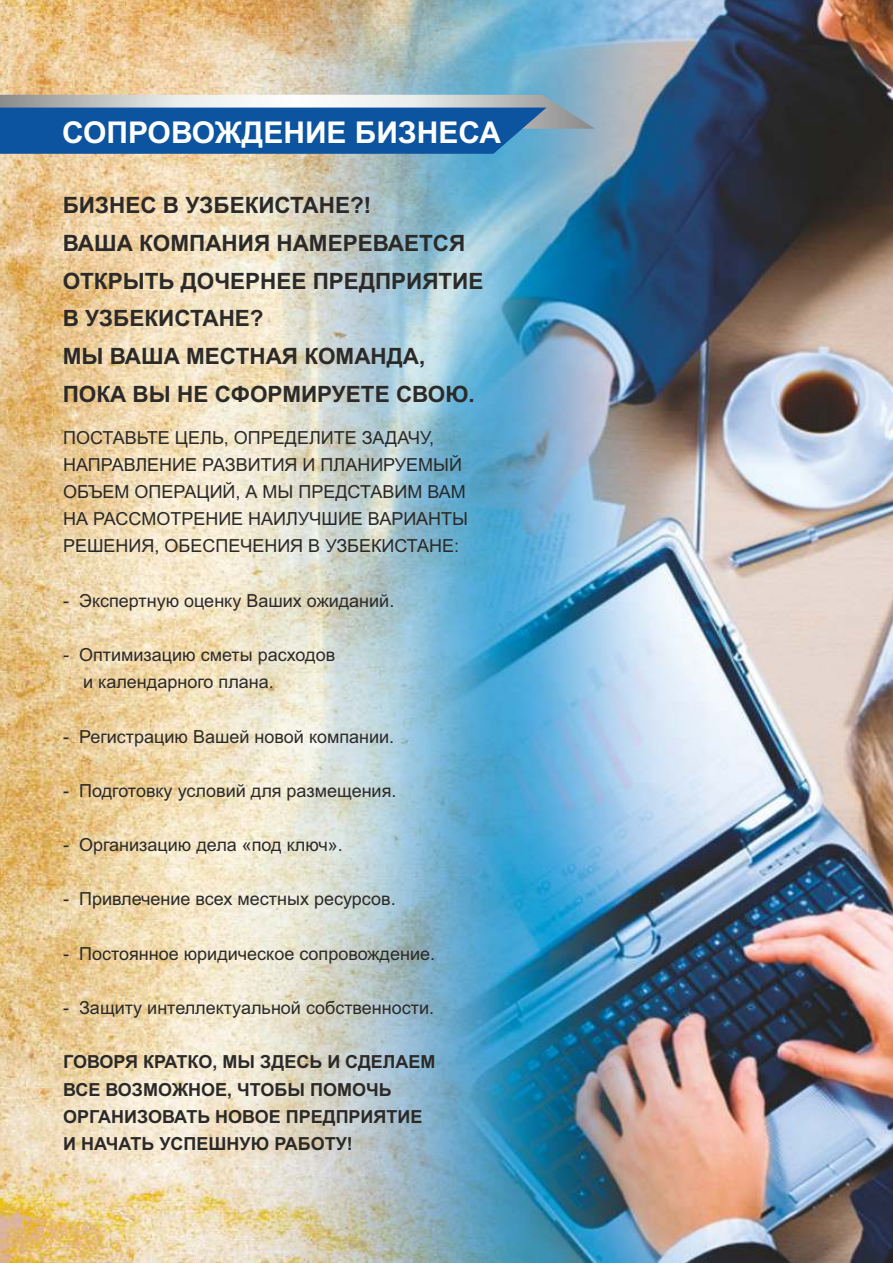
<style>
.page{position:relative;width:893px;height:1263px;background:#fff}
.page>*{position:absolute;margin:0;border:0;box-sizing:border-box;transform-origin:0 0}
.t1{font:700 30px "Arial";color:#fefefe}
.t2{font:700 22.5px/37.7px "Arial";color:#2b2a29}
.t3{font:18px/27.2px "Arial";color:#2b2a29}
.t4{font:700 18px/27.2px "Arial";color:#2b2a29}
</style>
<div class="page">
<img style="left:0;top:0;width:893px;height:1263px">
<svg style="left:0;top:95px;width:595px;height:59px;background:#4178ae"></svg>
<h1 class="t1" style="left:62px;top:121px;width:440px">СОПРОВОЖДЕНИЕ БИЗНЕСА</h1>
<p class="t2" style="left:63px;top:189px;width:422px">БИЗНЕС В УЗБЕКИСТАНЕ?!<br>ВАША КОМПАНИЯ НАМЕРЕВАЕТСЯ<br>ОТКРЫТЬ ДОЧЕРНЕЕ ПРЕДПРИЯТИЕ<br>В УЗБЕКИСТАНЕ?<br>МЫ ВАША МЕСТНАЯ КОМАНДА,<br>ПОКА ВЫ НЕ СФОРМИРУЕТЕ СВОЮ.</p>
<p class="t3" style="left:63px;top:426px;width:407px">ПОСТАВЬТЕ ЦЕЛЬ, ОПРЕДЕЛИТЕ ЗАДАЧУ, НАПРАВЛЕНИЕ РАЗВИТИЯ И ПЛАНИРУЕМЫЙ ОБЪЕМ ОПЕРАЦИЙ, А МЫ ПРЕДСТАВИМ ВАМ НА РАССМОТРЕНИЕ НАИЛУЧШИЕ ВАРИАНТЫ РЕШЕНИЯ, ОБЕСПЕЧЕНИЯ В УЗБЕКИСТАНЕ:</p>
<p class="t3" style="left:63px;top:588px;width:333px">- Экспертную оценку Ваших ожиданий.</p>
<p class="t3" style="left:83px;top:643px;width:254px;text-indent:-20px">- Оптимизацию сметы расходов и календарного плана.</p>
<p class="t3" style="left:63px;top:724px;width:333px">- Регистрацию Вашей новой компании.</p>
<p class="t3" style="left:63px;top:779px;width:335px">- Подготовку условий для размещения.</p>
<p class="t3" style="left:63px;top:833px;width:281px">- Организацию дела «под ключ».</p>
<p class="t3" style="left:63px;top:887px;width:334px">- Привлечение всех местных ресурсов.</p>
<p class="t3" style="left:63px;top:941px;width:373px">- Постоянное юридическое сопровождение.</p>
<p class="t3" style="left:63px;top:996px;width:373px">- Защиту интеллектуальной собственности.</p>
<p class="t4" style="left:63px;top:1050px;width:374px">ГОВОРЯ КРАТКО, МЫ ЗДЕСЬ И СДЕЛАЕМ<br>ВСЕ ВОЗМОЖНОЕ, ЧТОБЫ ПОМОЧЬ<br>ОРГАНИЗОВАТЬ НОВОЕ ПРЕДПРИЯТИЕ<br>И НАЧАТЬ УСПЕШНУЮ РАБОТУ!</p>
</div>
